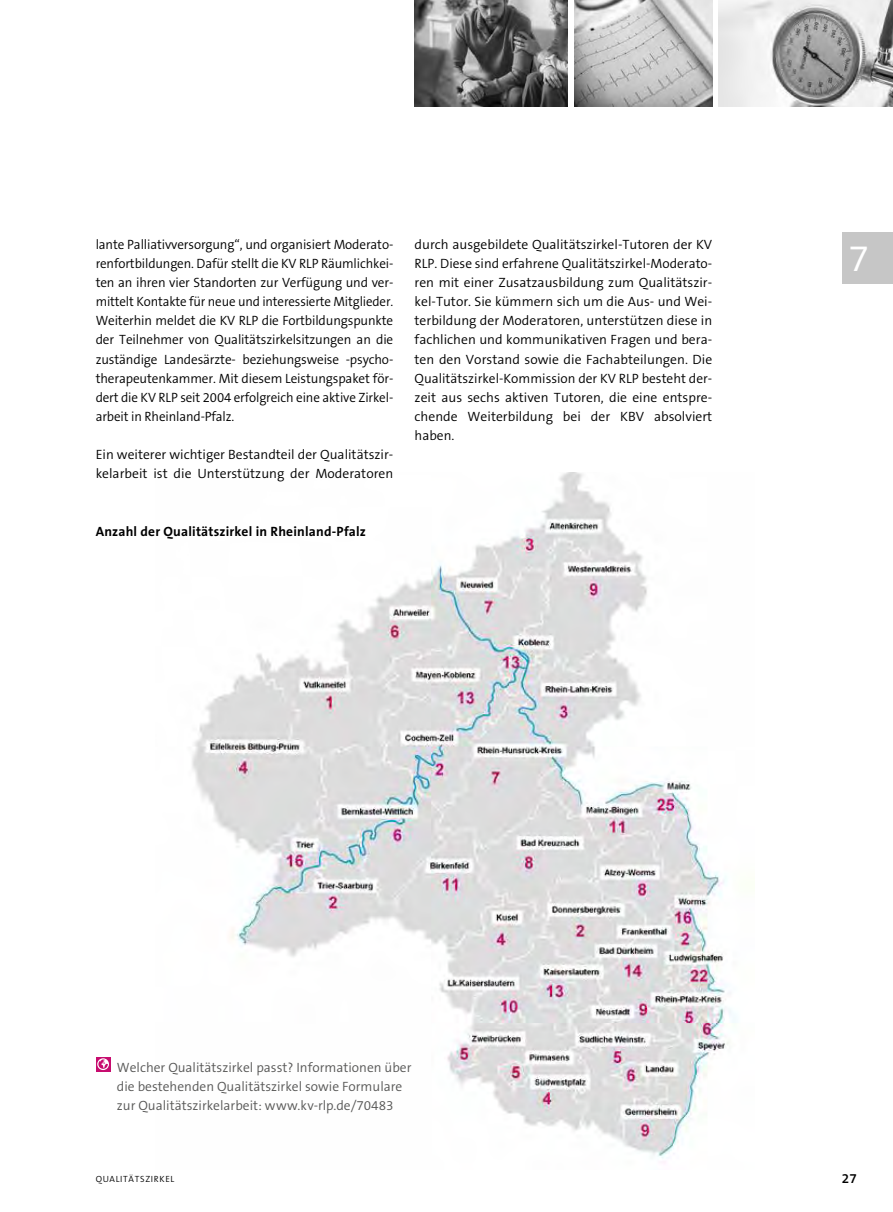
<style>
.page{position:relative;width:893px;height:1212px;background:#fff}
.page>*{position:absolute;margin:0;border:0;box-sizing:border-box;transform-origin:0 0}
.t1{font:300 37.5px "The Sans B4";color:#fff}
.t2{font:300 13.5px/19.2px "The Sans B4";color:#000;text-align:justify}
.t3{font:300 13.5px/19.2px "The Sans B4";color:#575756}
.t4{font:700 13.5px "The Sans B7";letter-spacing:.015em;color:#000}
.t5{font:600 13.5px "The Sans B6";color:#000}
.t6{font:300 9px "The Sans B4";letter-spacing:.075em;color:#000}
</style>
<div class="page">
<div style="left:842px;top:233px;width:51px;height:51px;background:#c6c6c6"></div>
<img style="left:719px;top:0;width:174px;height:106px">
<img style="left:574px;top:0;width:138px;height:106px">
<img style="left:415px;top:0;width:153px;height:106px">
<img style="left:192px;top:473px;width:544px;height:691px">
<div style="left:96px;top:1057px;width:15px;height:15px;background:#c70c6f"></div>
<svg style="left:97px;top:1058px;width:12px;height:12px"></svg>
<p class="t2" style="left:96px;top:235px;width:299px">lante Palliativversorgung“, und organisiert Moderato&shy;renfortbildungen. Dafür stellt die KV RLP Räumlichkei&shy;ten an ihren vier Standorten zur Verfügung und ver&shy;mittelt Kontakte für neue und interessierte Mitglieder.<br>Weiterhin meldet die KV RLP die Fortbildungspunkte der Teilnehmer von Qualitätszirkelsitzungen an die zuständige Landesärzte- beziehungsweise -psycho&shy;therapeutenkammer. Mit diesem Leistungspaket för&shy;dert die KV RLP seit 2004 erfolgreich eine aktive Zirkel&shy;arbeit in Rheinland-Pfalz.</p>
<p class="t2" style="left:96px;top:446px;width:299px">Ein weiterer wichtiger Bestandteil der Qualitätszir&shy;kelarbeit ist die Unterstützung der Moderatoren</p>
<p class="t4" style="left:96px;top:524px;width:272px">Anzahl der Qualitätszirkel in Rheinland-Pfalz</p>
<p class="t2" style="left:415px;top:235px;width:299px">durch ausgebildete Qualitätszirkel-Tutoren der KV RLP. Diese sind erfahrene Qualitätszirkel-Moderato&shy;ren mit einer Zusatzausbildung zum Qualitätszir&shy;kel-Tutor. Sie kümmern sich um die Aus- und Wei&shy;terbildung der Moderatoren, unterstützen diese in fachlichen und kommunikativen Fragen und bera&shy;ten den Vorstand sowie die Fachabteilungen. Die Qualitätszirkel-Kommission der KV RLP besteht der&shy;zeit aus sechs aktiven Tutoren, die eine entspre&shy;chende Weiterbildung bei der KBV absolviert haben.</p>
<h1 class="t1" style="left:848px;top:239px;width:22px">7</h1>
<p class="t3" style="left:117px;top:1058px;width:296px">Welcher Qualitätszirkel passt? Informationen über die bestehenden Qualitätszirkel sowie Formulare zur Qualitätszirkelarbeit: www.kv-rlp.de/70483</p>
<p class="t6" style="left:96px;top:1174px;width:80px">QUALITÄTSZIRKEL</p>
<p class="t5" style="left:842px;top:1171px;width:16px">27</p>
</div>
